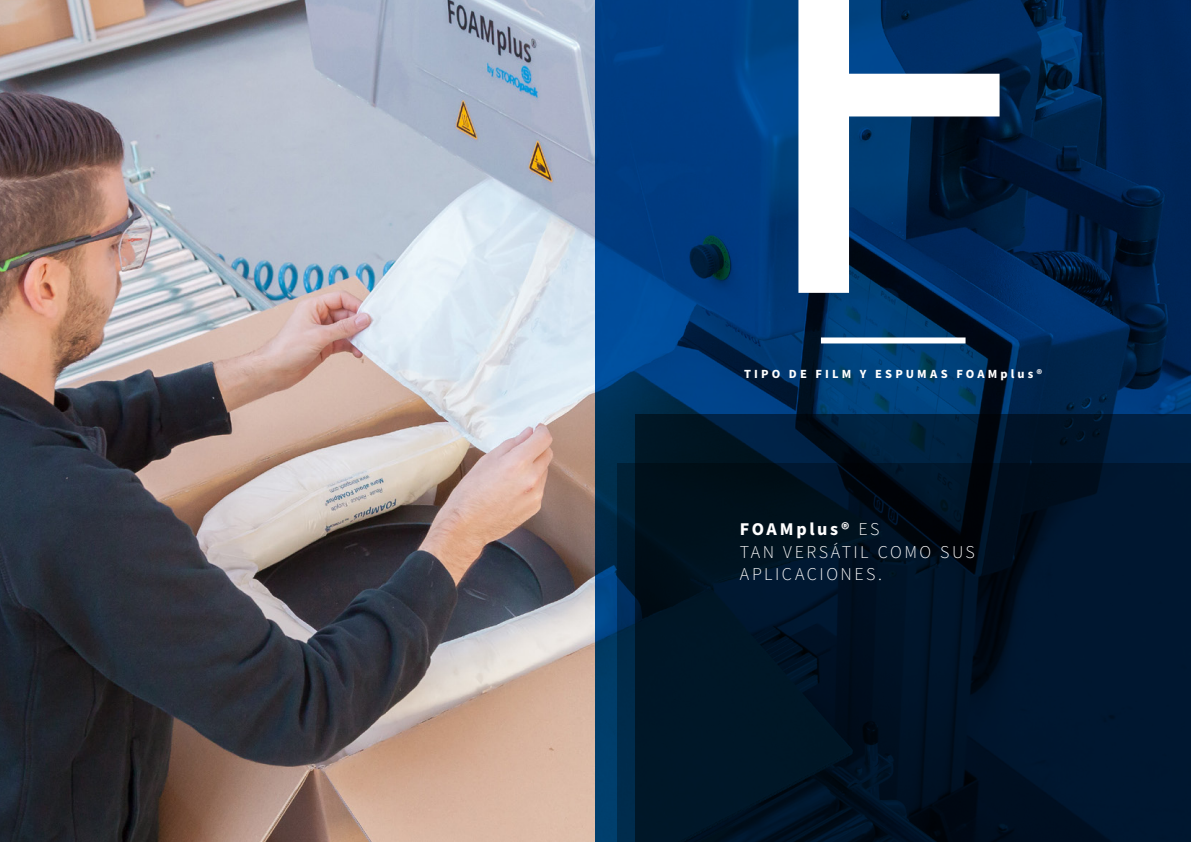
<style>
.page{position:relative;width:1191px;height:842px;background:#fff}
.page>*{position:absolute;margin:0;border:0;box-sizing:border-box;transform-origin:0 0}
.t1{font:601.9px "Source Sans Pro";color:#fff}
.Headline_white__light__18{font:300 18px/22.5px "Source Sans Pro";letter-spacing:.14em;color:#fff}
.t2{font:700 12.5px "Source Sans Pro";letter-spacing:.25em;color:#fff}
.s1{font-weight:700}
</style>
<div class="page">
<img style="left:0;top:0;width:595px;height:842px">
<svg style="left:595px;top:0;width:596px;height:842px;background:#002246"></svg>
<div style="left:821px;top:337px;width:144px;height:6px;background:#fff"></div>
<p class="t1" style="left:744px;top:-309px;width:299px">F</p>
<p class="t2" style="left:744px;top:366px;width:300px">TIPO DE FILM Y ESPUMAS FOAMplus®</p>
<p class="Headline_white__light__18" style="left:740px;top:518px;width:236px"><span class="s1">FOAMplus®</span> ES<br>TAN VERSÁTIL COMO SUS<br>APLICACIONES.</p>
</div>
